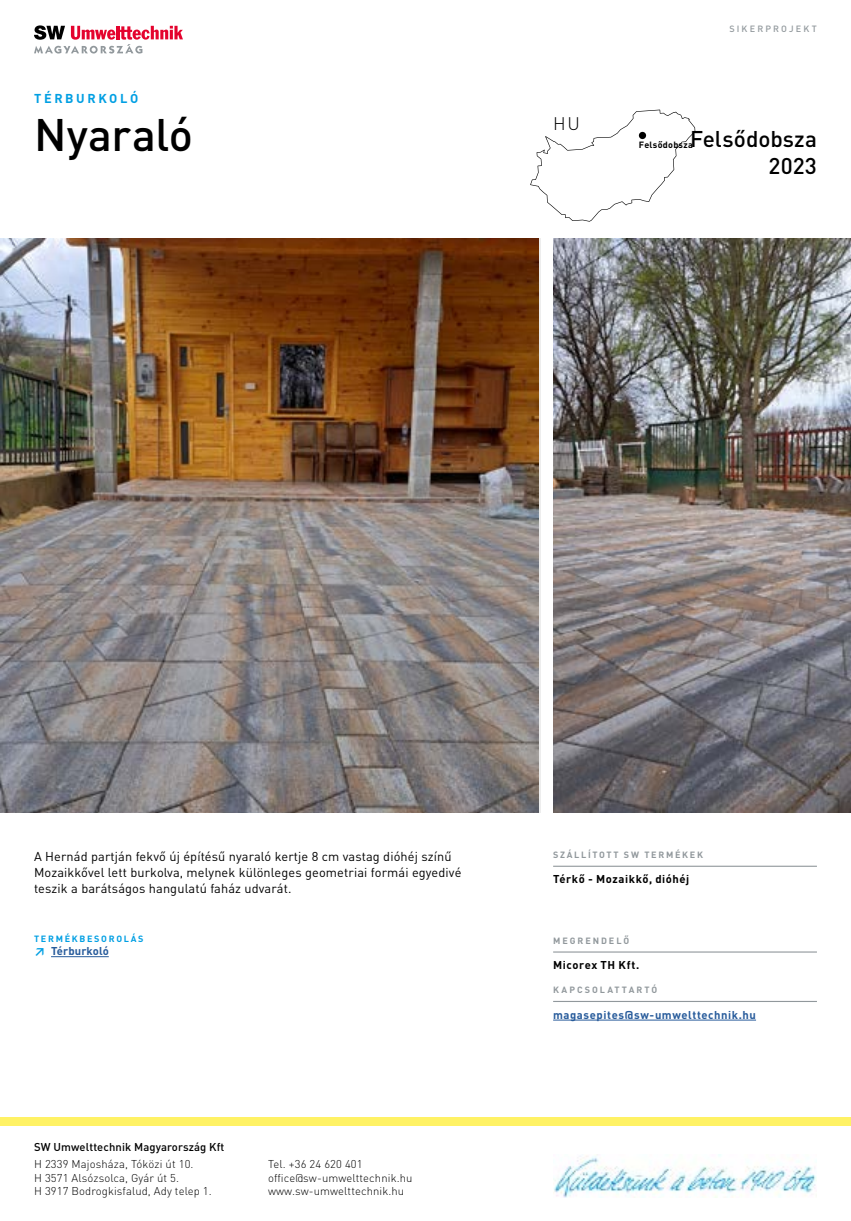
<style>
.page{position:relative;width:851px;height:1221px;background:#fff}
.page>*{position:absolute;margin:0;border:0;box-sizing:border-box;transform-origin:0 0}
.t1{font:500 45px "DIN Pro";color:#000}
.t2{font:500 22.5px/27px "DIN Pro";letter-spacing:.005em;color:#000;text-align:right}
.t3{font:300 18px "DIN Pro";color:#000}
.t4{font:12.75px/16.2px "DIN Pro";letter-spacing:.01em;color:#000}
.t5{font:700 12.75px "DIN Pro";letter-spacing:.205em;color:#009fe3}
.t6{font:300 11.25px/13.5px "DIN Pro";letter-spacing:.01em;color:#000}
.t7{font:700 11.25px "DIN Pro";letter-spacing:.05em;color:#000}
.t8{font:700 11.25px "DIN Pro";letter-spacing:.05em;color:#275b9b}
.t9{font:500 11.25px "DIN Pro";letter-spacing:.01em;color:#000}
.t10{font:700 11.25px "DIN Pro";letter-spacing:.01em;color:#275b9b}
.t11{font:700 9px "DIN Pro";letter-spacing:.19em;color:#91989c}
.t12{font:700 9px "DIN Pro";letter-spacing:.19em;color:#009fe3}
.t13{font:700 9px "DIN Pro";letter-spacing:.23em;color:#91989c}
.t14{font:500 9px "DIN Pro";letter-spacing:.24em;color:#91989c}
.t15{font:700 9px "DIN Pro";letter-spacing:.03em;color:#000}
.t16{font:700 9px "DIN Pro";letter-spacing:.21em;color:#91989c}
.s1{color:#009fe3}
</style>
<div class="page">
<img style="left:0;top:238px;width:538px;height:574px">
<img style="left:553px;top:238px;width:297px;height:574px">
<div style="left:0;top:1117px;width:850px;height:8px;background:#fff265"></div>
<svg style="left:530px;top:110px;width:165px;height:112px"></svg>
<svg style="left:34px;top:25px;width:149px;height:29px"></svg>
<hr style="left:51px;top:956px;width:58px;height:1px;background:#275b9b">
<hr style="left:553px;top:865px;width:263px;height:1px;background:#91989c">
<hr style="left:553px;top:951px;width:263px;height:1px;background:#91989c">
<hr style="left:553px;top:1000px;width:263px;height:1px;background:#91989c">
<hr style="left:553px;top:1019px;width:203px;height:1px;background:#275b9b">
<img style="left:553px;top:1154px;width:263px;height:42px">
<div style="left:638px;top:132px;width:8px;height:7px;background:#000;border-radius:50%"></div>
<p class="t5" style="left:34px;top:90px;width:106px">TÉRBURKOLÓ</p>
<h1 class="t1" style="left:34px;top:104px;width:161px">Nyaraló</h1>
<h3 class="t3" style="left:553px;top:111px;width:28px">HU</h3>
<p class="t14" style="left:729px;top:23px;width:89px">SIKERPROJEKT</p>
<h2 class="t2" style="left:690px;top:124px;width:128px">Felsődobsza<br>2023</h2>
<p class="t15" style="left:638px;top:138px;width:56px">Felsődobsza</p>
<p class="t4" style="left:34px;top:847px;width:429px">A Hernád partján fekvő új építésű nyaraló kertje 8 cm vastag dióhéj színű<br>Mozaikkővel lett burkolva, melynek különleges geometriai formái egyedivé teszik a barátságos hangulatú faház udvarát.</p>
<p class="t12" style="left:34px;top:932px;width:111px">TERMÉKBESOROLÁS</p>
<p class="t10" style="left:34px;top:943px;width:76px"><span class="s1">↗</span> Térburkoló</p>
<p class="t9" style="left:34px;top:1138px;width:192px">SW Umwelttechnik Magyarország Kft</p>
<p class="t6" style="left:34px;top:1157px;width:179px">H 2339 Majosháza, Tóközi út 10.<br>H 3571 Alsózsolca, Gyár út 5.<br>H 3917 Bodrogkisfalud, Ady telep 1.</p>
<p class="t6" style="left:268px;top:1157px;width:146px">Tel. +36 24 620 401 office@sw-umwelttechnik.hu www.sw-umwelttechnik.hu</p>
<p class="t11" style="left:553px;top:848px;width:151px">SZÁLLÍTOTT SW TERMÉKEK</p>
<p class="t7" style="left:553px;top:871px;width:138px">Térkő - Mozaikkő, dióhéj</p>
<p class="t16" style="left:553px;top:934px;width:78px">MEGRENDELŐ</p>
<p class="t7" style="left:553px;top:957px;width:88px">Micorex TH Kft.</p>
<p class="t13" style="left:553px;top:983px;width:106px">KAPCSOLATTARTÓ</p>
<p class="t8" style="left:553px;top:1006px;width:204px">magasepites@sw-umwelttechnik.hu</p>
</div>
